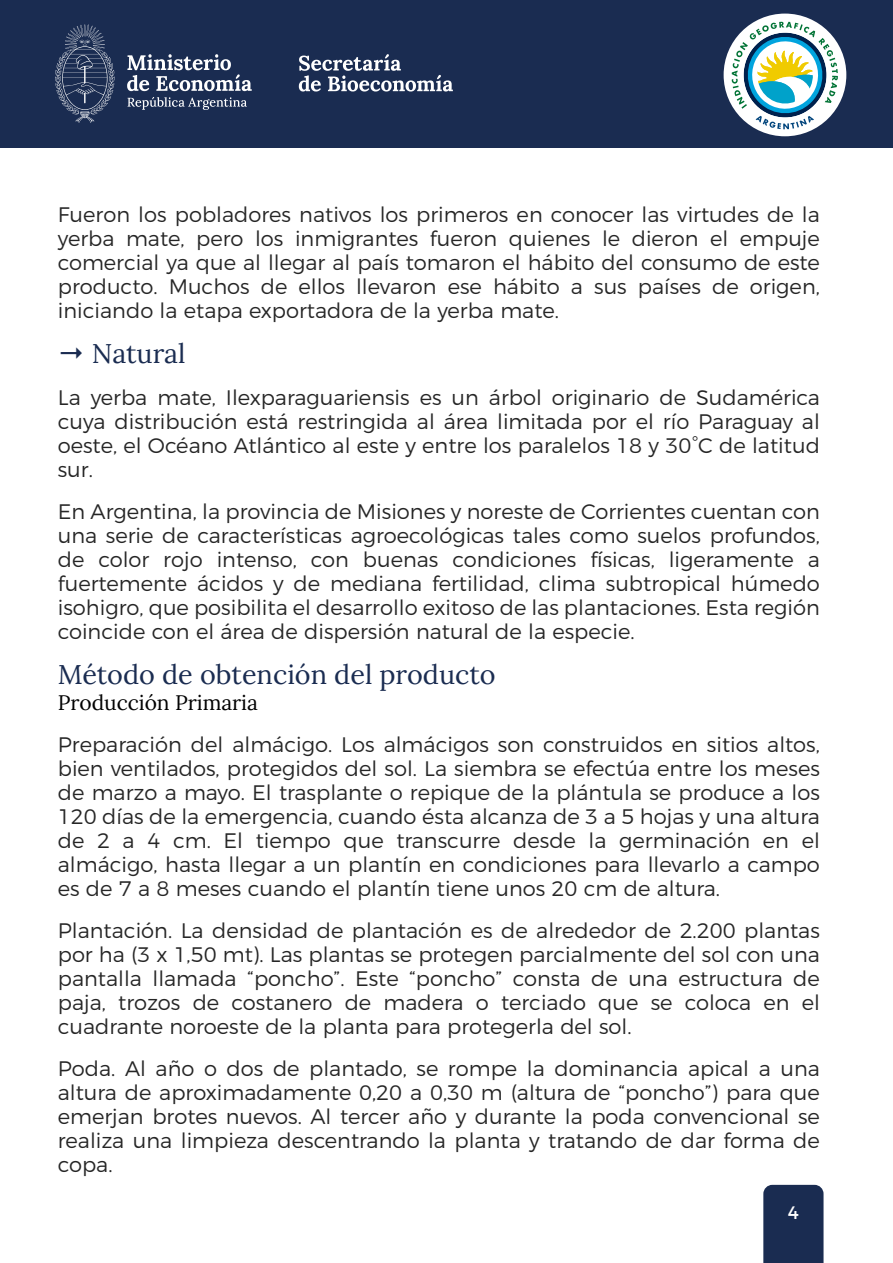
<style>
.page{position:relative;width:893px;height:1263px;background:#fff}
.page>*{position:absolute;margin:0;border:0;box-sizing:border-box;transform-origin:0 0}
.t1{font:27px "Lora";color:#1a2c51}
.t2{font:300 21px/24px "Montserrat";color:#262626;text-align:justify}
.t3{font:21px "Lora";letter-spacing:-.005em;color:#000}
.t4{font:18px "Montserrat";color:#fff}
.s1{font-family:"Lucida Grande"}
</style>
<div class="page">
<div style="left:763px;top:1185px;width:60px;height:78px;background:#1a2c51"></div>
<div style="left:0;top:0;width:893px;height:148px;background:#1a2c51"></div>
<div style="left:724px;top:14px;width:122px;height:122px;background:#fff;border-radius:50%"></div>
<svg style="left:732px;top:22px;width:106px;height:107px"></svg>
<svg style="left:299px;top:54px;width:154px;height:38px"></svg>
<svg style="left:128px;top:97px;width:119px;height:13px"></svg>
<svg style="left:127px;top:54px;width:125px;height:37px"></svg>
<svg style="left:55px;top:24px;width:60px;height:99px"></svg>
<p class="t2" style="left:58px;top:203px;width:764px">Fueron los pobladores nativos los primeros en conocer las virtudes de la yerba mate, pero los inmigrantes fueron quienes le dieron el empuje comercial ya que al llegar al país tomaron el hábito del consumo de este producto. Muchos de ellos llevaron ese hábito a sus países de origen, iniciando la etapa exportadora de la yerba mate.</p>
<p class="t1" style="left:58px;top:336px;width:129px"><span class="s1">→</span> Natural</p>
<p class="t2" style="left:58px;top:386px;width:764px">La yerba mate, Ilexparaguariensis es un árbol originario de Sudamérica cuya distribución está restringida al área limitada por el río Paraguay al oeste, el Océano Atlántico al este y entre los paralelos 18 y 30°C de latitud sur.</p>
<p class="t2" style="left:58px;top:500px;width:764px">En Argentina, la provincia de Misiones y noreste de Corrientes cuentan con una serie de características agroecológicas tales como suelos profundos, de color rojo intenso, con buenas condiciones físicas, ligeramente a fuertemente ácidos y de mediana fertilidad, clima subtropical húmedo isohigro, que posibilita el desarrollo exitoso de las plantaciones. Esta región coincide con el área de dispersión natural de la especie.</p>
<p class="t1" style="left:58px;top:657px;width:439px">Método de obtención del producto</p>
<p class="t3" style="left:58px;top:689px;width:202px">Producción Primaria</p>
<p class="t2" style="left:58px;top:732px;width:764px">Preparación del almácigo. Los almácigos son construidos en sitios altos, bien ventilados, protegidos del sol. La siembra se efectúa entre los meses de marzo a mayo. El trasplante o repique de la plántula se produce a los 120 días de la emergencia, cuando ésta alcanza de 3 a 5 hojas y una altura de 2 a 4 cm. El tiempo que transcurre desde la germinación en el almácigo, hasta llegar a un plantín en condiciones para llevarlo a campo es de 7 a 8 meses cuando el plantín tiene unos 20 cm de altura.</p>
<p class="t2" style="left:58px;top:918px;width:764px">Plantación. La densidad de plantación es de alrededor de 2.200 plantas por ha (3 x 1,50 mt). Las plantas se protegen parcialmente del sol con una pantalla llamada “poncho”. Este “poncho” consta de una estructura de paja, trozos de costanero de madera o terciado que se coloca en el cuadrante noroeste de la planta para protegerla del sol.</p>
<p class="t2" style="left:58px;top:1056px;width:764px">Poda. Al año o dos de plantado, se rompe la dominancia apical a una altura de aproximadamente 0,20 a 0,30 m (altura de “poncho”) para que emerjan brotes nuevos. Al tercer año y durante la poda convencional se realiza una limpieza descentrando la planta y tratando de dar forma de copa.</p>
<p class="t4" style="left:788px;top:1201px;width:13px">4</p>
</div>
